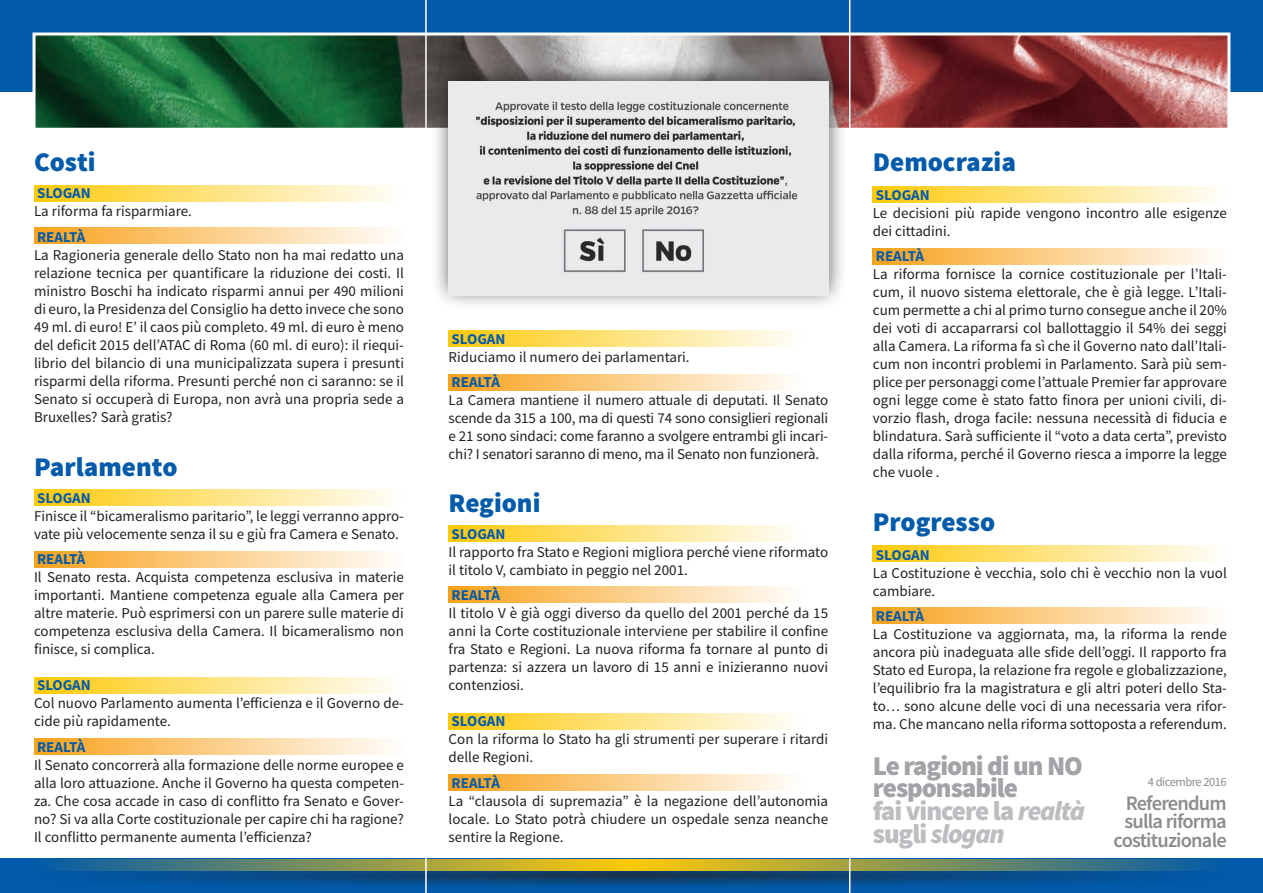
<style>
.page{position:relative;width:1263px;height:893px;background:#fff}
.page>*{position:absolute;margin:0;border:0;box-sizing:border-box;transform-origin:0 0}
.t1{font:900 27.15px/22.8px "Source Sans Pro";letter-spacing:-.04em;color:#a1a3a6}
.t2{font:900 27px "Source Sans Pro";color:#015aaa}
.t3{font:600 20.55px/18.6px "Source Sans Pro";letter-spacing:-.04em;color:#8a8c8f;text-align:center}
.t4{font:15px/18px "Source Sans Pro";color:#231f20;text-align:justify}
.t5{font:700 15px "Source Sans Pro";color:#015aaa}
.t6{font:12.6px "Source Sans Pro";letter-spacing:-.04em;color:#8a8c8f}
.s1{color:#bcbdc0}
.s2{font-style:italic;color:#bcbdc0}
</style>
<div class="page">
<div style="left:34px;top:185px;width:369px;height:16px;background:linear-gradient(to right,#feca09,#fefefc)"></div>
<div style="left:0;top:859px;width:1263px;height:34px;background:#015aaa"></div>
<div style="left:0;top:0;width:1263px;height:91px;background:#015aaa"></div>
<img style="left:37px;top:37px;width:1189px;height:90px">
<div style="left:33px;top:33px;width:1197px;height:98px;border:3px solid #fff"></div>
<div style="left:431px;top:59px;width:416px;height:251px;background:#231f20;opacity:.75"></div>
<img style="left:449px;top:82px;width:379px;height:213px">
<div style="left:34px;top:861px;width:1211px;height:28px;background:#231f20;opacity:.75"></div>
<svg style="left:34px;top:859px;width:1193px;height:11px;background:#819258"></svg>
<div style="left:34px;top:490px;width:369px;height:16px;background:linear-gradient(to right,#feca09,#fefefc)"></div>
<div style="left:34px;top:677px;width:369px;height:16px;background:linear-gradient(to right,#feca09,#fefefc)"></div>
<div style="left:34px;top:551px;width:369px;height:17px;background:linear-gradient(to right,#f9a21c,#fefdfc)"></div>
<div style="left:34px;top:227px;width:369px;height:17px;background:linear-gradient(to right,#f9a21c,#fefdfc)"></div>
<div style="left:34px;top:738px;width:369px;height:16px;background:linear-gradient(to right,#f9a21c,#fefdfc)"></div>
<div style="left:873px;top:186px;width:354px;height:17px;background:linear-gradient(to right,#fec909,#fefefc)"></div>
<div style="left:873px;top:248px;width:354px;height:16px;background:linear-gradient(to right,#f9a11b,#fefdfc)"></div>
<div style="left:873px;top:546px;width:354px;height:16px;background:linear-gradient(to right,#fec909,#fefefc)"></div>
<div style="left:873px;top:607px;width:354px;height:16px;background:linear-gradient(to right,#f9a11b,#fefdfc)"></div>
<div style="left:449px;top:525px;width:354px;height:16px;background:linear-gradient(to right,#feca09,#fefefc)"></div>
<div style="left:449px;top:587px;width:354px;height:16px;background:linear-gradient(to right,#f9a21c,#fefdfc)"></div>
<div style="left:449px;top:713px;width:354px;height:16px;background:linear-gradient(to right,#feca09,#fefefc)"></div>
<div style="left:449px;top:775px;width:354px;height:16px;background:linear-gradient(to right,#f9a21c,#fefdfc)"></div>
<div style="left:449px;top:330px;width:354px;height:17px;background:linear-gradient(to right,#feca09,#fefefc)"></div>
<div style="left:449px;top:374px;width:354px;height:16px;background:linear-gradient(to right,#f9a21c,#fefdfc)"></div>
<hr style="left:425px;top:0;width:2px;height:893px;background:#fff">
<hr style="left:849px;top:0;width:1px;height:893px;background:#fff">
<h2 class="t2" style="left:34px;top:151px;width:63px">Costi</h2>
<p class="t5" style="left:37px;top:185px;width:55px">SLOGAN</p>
<p class="t4" style="left:34px;top:203px;width:159px">La riforma fa risparmiare.</p>
<p class="t5" style="left:37px;top:228px;width:50px">REALTÀ</p>
<p class="t4" style="left:34px;top:247px;width:371px">La Ragioneria generale dello Stato non ha mai redatto una relazione tecnica per quantificare la riduzione dei costi. Il ministro Boschi ha indicato risparmi annui per 490 milioni di euro, la Presidenza del Consiglio ha detto invece che sono 49 ml. di euro! E’ il caos più completo. 49 ml. di euro è meno del deficit 2015 dell’ATAC di Roma (60 ml. di euro): il riequi&shy;librio del bilancio di una municipalizzata supera i presunti risparmi della riforma. Presunti perché non ci saranno: se il Senato si occuperà di Europa, non avrà una propria sede a Bruxelles? Sarà gratis?</p>
<h2 class="t2" style="left:34px;top:456px;width:145px">Parlamento</h2>
<p class="t5" style="left:37px;top:489px;width:55px">SLOGAN</p>
<p class="t4" style="left:34px;top:508px;width:371px">Finisce il “bicameralismo paritario”, le leggi verranno appro&shy;vate più velocemente senza il su e giù fra Camera e Senato.</p>
<p class="t5" style="left:37px;top:551px;width:50px">REALTÀ</p>
<p class="t4" style="left:34px;top:569px;width:371px">Il Senato resta. Acquista competenza esclusiva in materie importanti. Mantiene competenza eguale alla Camera per altre materie. Può esprimersi con un parere sulle materie di competenza esclusiva della Camera. Il bicameralismo non finisce, si complica.</p>
<p class="t5" style="left:37px;top:677px;width:55px">SLOGAN</p>
<p class="t4" style="left:34px;top:695px;width:371px">Col nuovo Parlamento aumenta l’efficienza e il Governo de&shy;cide più rapidamente.</p>
<p class="t5" style="left:37px;top:738px;width:50px">REALTÀ</p>
<p class="t4" style="left:34px;top:757px;width:371px">Il Senato concorrerà alla formazione delle norme europee e alla loro attuazione. Anche il Governo ha questa competen&shy;za. Che cosa accade in caso di conflitto fra Senato e Gover&shy;no? Si va alla Corte costituzionale per capire chi ha ragione?<br>Il conflitto permanente aumenta l’efficienza?</p>
<p class="t5" style="left:452px;top:330px;width:55px">SLOGAN</p>
<p class="t4" style="left:449px;top:349px;width:243px">Riduciamo il numero dei parlamentari.</p>
<p class="t5" style="left:452px;top:374px;width:50px">REALTÀ</p>
<p class="t4" style="left:449px;top:392px;width:381px">La Camera mantiene il numero attuale di deputati. Il Senato scende da 315 a 100, ma di questi 74 sono consiglieri regionali e 21 sono sindaci: come faranno a svolgere entrambi gli incari&shy;chi? I senatori saranno di meno, ma il Senato non funzionerà.</p>
<h2 class="t2" style="left:449px;top:492px;width:93px">Regioni</h2>
<p class="t5" style="left:452px;top:525px;width:55px">SLOGAN</p>
<p class="t4" style="left:449px;top:544px;width:381px">Il rapporto fra Stato e Regioni migliora perché viene riformato il titolo V, cambiato in peggio nel 2001.</p>
<p class="t5" style="left:452px;top:587px;width:50px">REALTÀ</p>
<p class="t4" style="left:449px;top:605px;width:381px">Il titolo V è già oggi diverso da quello del 2001 perché da 15 anni la Corte costituzionale interviene per stabilire il confine fra Stato e Regioni. La nuova riforma fa tornare al punto di partenza: si azzera un lavoro di 15 anni e inizieranno nuovi contenziosi.</p>
<p class="t5" style="left:452px;top:713px;width:55px">SLOGAN</p>
<p class="t4" style="left:449px;top:731px;width:381px">Con la riforma lo Stato ha gli strumenti per superare i ritardi delle Regioni.</p>
<p class="t5" style="left:452px;top:774px;width:50px">REALTÀ</p>
<p class="t4" style="left:449px;top:793px;width:381px">La “clausola di supremazia” è la negazione dell’autonomia locale. Lo Stato potrà chiudere un ospedale senza neanche sentire la Regione.</p>
<h2 class="t2" style="left:873px;top:151px;width:145px">Democrazia</h2>
<p class="t5" style="left:876px;top:186px;width:55px">SLOGAN</p>
<p class="t4" style="left:873px;top:205px;width:355px">Le decisioni più rapide vengono incontro alle esigenze dei cittadini.</p>
<p class="t5" style="left:876px;top:248px;width:50px">REALTÀ</p>
<p class="t4" style="left:873px;top:266px;width:356px">La riforma fornisce la cornice costituzionale per l’Itali&shy;cum, il nuovo sistema elettorale, che è già legge. L’Itali&shy;cum permette a chi al primo turno consegue anche il 20% dei voti di accaparrarsi col ballottaggio il 54% dei seggi alla Camera. La riforma fa sì che il Governo nato dall’Itali&shy;cum non incontri problemi in Parlamento. Sarà più sem&shy;plice per personaggi come l’attuale Premier far approvare ogni legge come è stato fatto finora per unioni civili, di&shy;vorzio flash, droga facile: nessuna necessità di fiducia e blindatura. Sarà sufficiente il “voto a data certa”, previsto dalla riforma, perché il Governo riesca a imporre la legge che vuole .</p>
<h2 class="t2" style="left:873px;top:511px;width:124px">Progresso</h2>
<p class="t5" style="left:876px;top:546px;width:55px">SLOGAN</p>
<p class="t4" style="left:873px;top:565px;width:355px">La Costituzione è vecchia, solo chi è vecchio non la vuol cambiare.</p>
<p class="t5" style="left:876px;top:608px;width:50px">REALTÀ</p>
<p class="t4" style="left:873px;top:626px;width:356px">La Costituzione va aggiornata, ma, la riforma la rende ancora più inadeguata alle sfide dell’oggi. Il rapporto fra Stato ed Europa, la relazione fra regole e globalizzazione, l’equilibrio fra la magistratura e gli altri poteri dello Sta&shy;to… sono alcune delle voci di una necessaria vera rifor&shy;ma. Che mancano nella riforma sottoposta a referendum.</p>
<h1 class="t1" style="left:873px;top:756px;width:214px">Le ragioni di un NO responsabile<br><span class="s1">fai vincere la</span> <span class="s2">realtà </span><span class="s1">sugli</span> <span class="s2">slogan</span></h1>
<p class="t6" style="left:1148px;top:777px;width:80px">4 dicembre 2016</p>
<h3 class="t3" style="left:1113px;top:793px;width:115px">Referendum sulla riforma costituzionale</h3>
</div>
